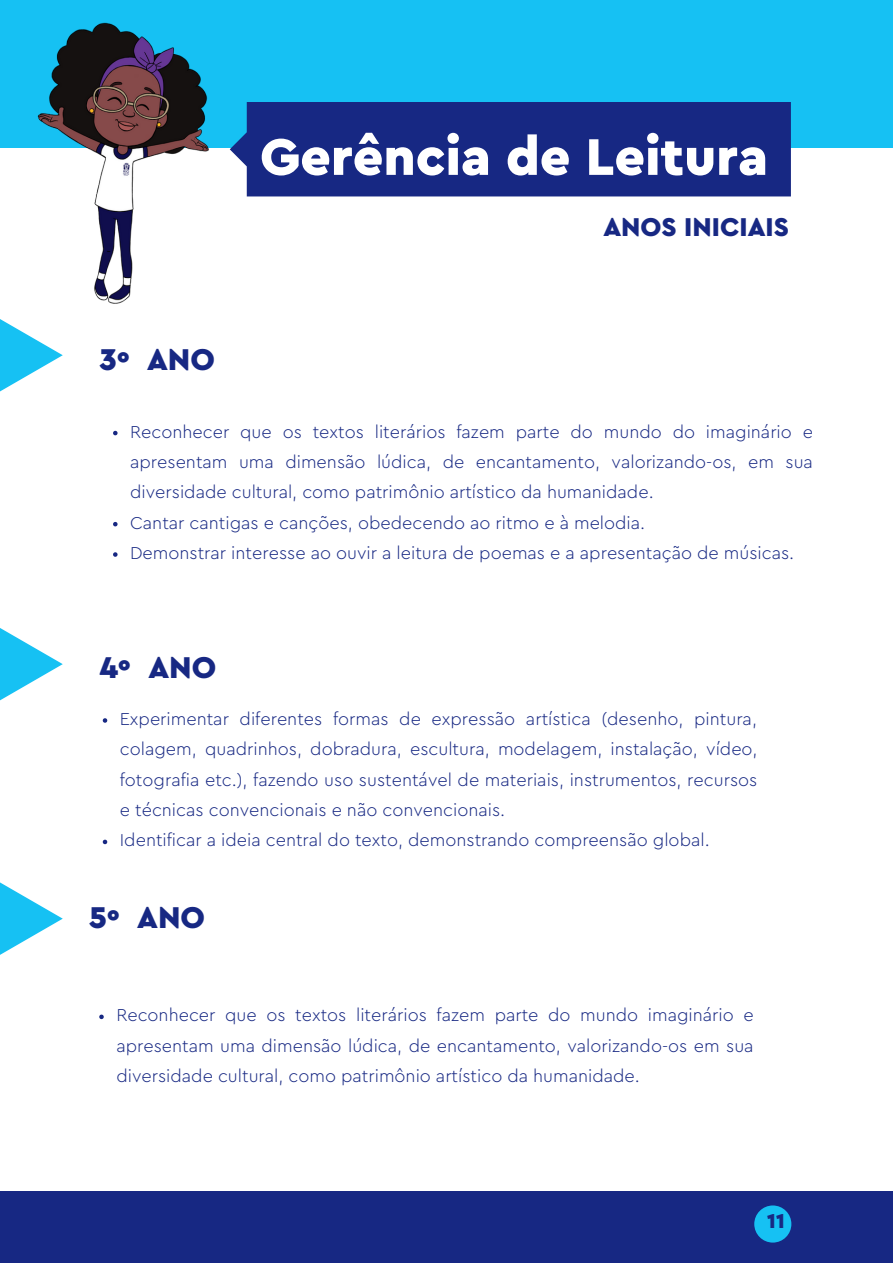
<style>
.page{position:relative;width:893px;height:1264px;background:#fff}
.page>*{position:absolute;margin:0;border:0;box-sizing:border-box;transform-origin:0 0}
.t1{font:900 54px "Cera Pro";color:#fff}
.t2{font:900 31.5px "Cera Pro";color:#172883}
.t3{font:900 27px "Cera Pro";color:#172883}
.t4{font:900 21.15px "Cera Pro";color:#172883}
.t5{font:300 18px/30.3px "Cera Pro";color:#172883}
</style>
<div class="page">
<div style="left:0;top:0;width:892px;height:147px;background:#16c1f3"></div>
<div style="left:0;top:1190px;width:892px;height:72px;background:#172883"></div>
<div style="left:398px;top:102px;width:392px;height:94px;background:#172883"></div>
<svg style="left:0;top:628px;width:63px;height:72px"></svg>
<svg style="left:103px;top:718px;width:4px;height:4px"></svg>
<svg style="left:103px;top:839px;width:4px;height:5px"></svg>
<svg style="left:0;top:882px;width:63px;height:72px"></svg>
<div style="left:754px;top:1205px;width:37px;height:37px;background:#16c1f3;border-radius:50%"></div>
<img style="left:0;top:22px;width:398px;height:282px">
<svg style="left:0;top:319px;width:63px;height:72px"></svg>
<svg style="left:113px;top:431px;width:4px;height:4px"></svg>
<svg style="left:113px;top:522px;width:4px;height:4px"></svg>
<svg style="left:113px;top:552px;width:4px;height:5px"></svg>
<svg style="left:99px;top:1014px;width:5px;height:5px"></svg>
<h1 class="t1" style="left:260px;top:131px;width:509px">Gerência de Leitura</h1>
<h2 class="t2" style="left:99px;top:344px;width:117px">3º ANO</h2>
<h3 class="t3" style="left:603px;top:214px;width:187px">ANOS INICIAIS</h3>
<p class="t5" style="left:130px;top:417px;width:684px">Reconhecer que os textos literários fazem parte do mundo do imaginário e apresentam uma dimensão lúdica, de encantamento, valorizando-os, em sua diversidade cultural, como patrimônio artístico da humanidade.<br>Cantar cantigas e canções, obedecendo ao ritmo e à melodia.<br>Demonstrar interesse ao ouvir a leitura de poemas e a apresentação de músicas.</p>
<h2 class="t2" style="left:99px;top:652px;width:118px">4º ANO</h2>
<p class="t5" style="left:120px;top:704px;width:639px">Experimentar diferentes formas de expressão artística (desenho, pintura, colagem, quadrinhos, dobradura, escultura, modelagem, instalação, vídeo, fotografia etc.), fazendo uso sustentável de materiais, instrumentos, recursos e técnicas convencionais e não convencionais.<br>Identificar a ideia central do texto, demonstrando compreensão global.</p>
<h2 class="t2" style="left:89px;top:902px;width:117px">5º ANO</h2>
<p class="t5" style="left:116px;top:1000px;width:639px;text-align:justify">Reconhecer que os textos literários fazem parte do mundo imaginário e apresentam uma dimensão lúdica, de encantamento, valorizando-os em sua diversidade cultural, como patrimônio artístico da humanidade.</p>
<p class="t4" style="left:767px;top:1210px;width:19px">11</p>
</div>
